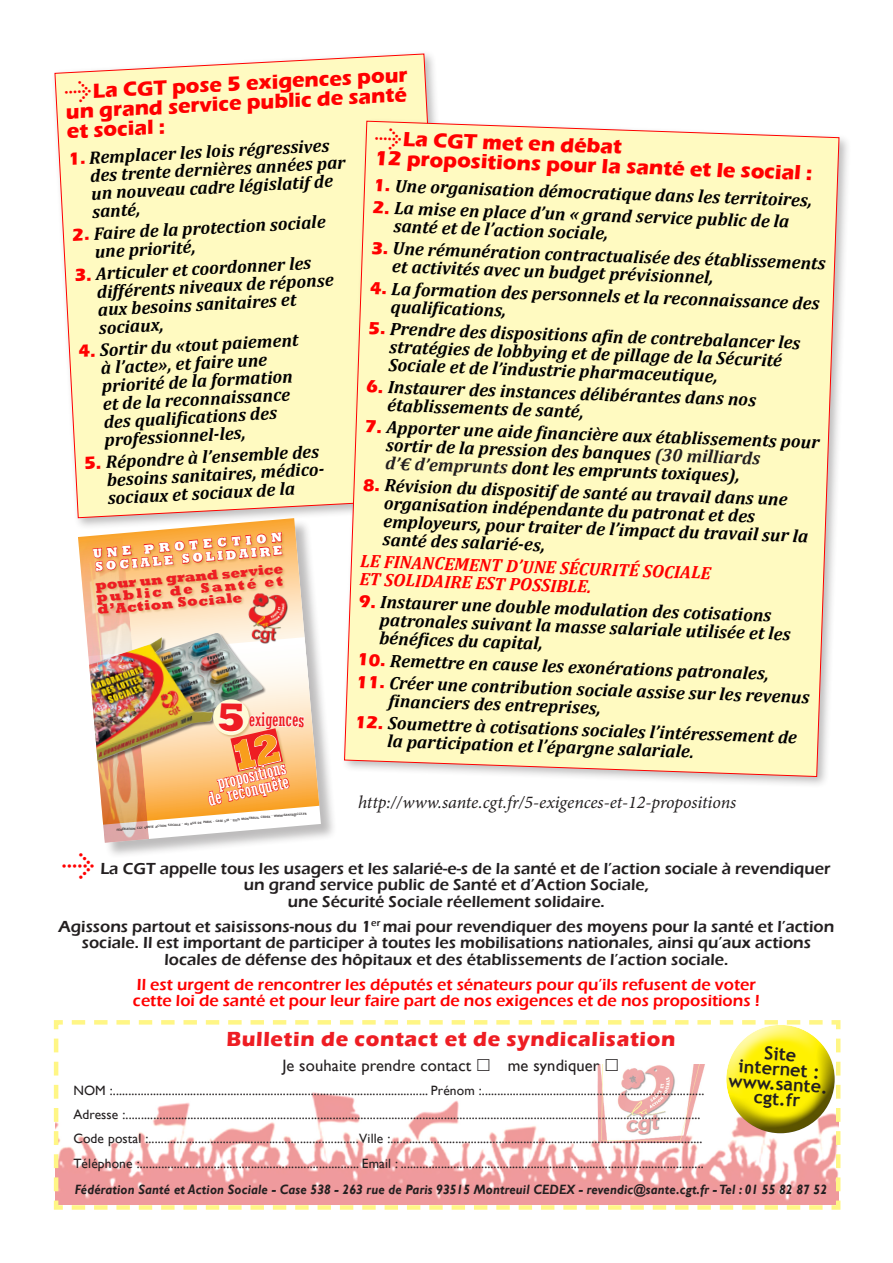
<style>
.page{position:relative;width:893px;height:1263px;background:#fff}
.page>*{position:absolute;margin:0;border:0;box-sizing:border-box;transform-origin:0 0}
.t1{font:700 21px/19.5px "Eras ITC";color:#f00;text-align:justify}
.inter_2_coul{font:700 21px "Eras ITC";letter-spacing:.03em;color:#ee1d23}
.t2{font:condensed 18.6px/14px "Rockwell";color:#fff;text-align:right}
.t3{font:condensed 18.6px "Rockwell";color:#ee1d23}
.t4{font:italic 700 18px/18px "Cambria";color:#000}
.t5{font:italic 700 18px/18px "Cambria";color:#f00}
.t6{font:italic 18px "Minion Pro";letter-spacing:-.005em;color:#231f20}
.t7{font:700 18px/15px "Trebuchet MS";color:#231f20;text-align:center}
.t8{font:600 16.5px/16.5px "Eras ITC";color:#231f20;text-align:center}
.t9{font:600 16.5px/16.5px "Eras ITC";color:#f00}
.txt_courant{font:16.5px "Gill Sans";letter-spacing:.01em;color:#231f20}
.t10{font:800 14.25px/12.5px "Rockwell";color:#ee1d23;text-align:justify}
.txt_courant-2{font:13.5px "Gill Sans";letter-spacing:.01em;color:#231f20}
.txt_courant-3{font:italic 700 13.5px "Gill Sans";letter-spacing:.01em;color:#231f20;scale:.93 1}
.t11{font:800 13.05px/13px "Rockwell";color:#fff;scale:.94 1}
.t12{font:700 3.3px "Candara";color:#231f20}
.s1{font-family:"Arrowstfb";font-weight:400}
.s2{font-family:"Eras ITC";font-style:normal;color:#f00}
.s3{color:#231f20}
.s4{font-family:"Arrowstfb";font-weight:400;font-size:25.5px;color:#f00}
</style>
<div class="page">
<svg style="left:54px;top:53px;width:382px;height:465px;background:#fef7c3"></svg>
<div style="left:341px;top:117px;width:510px;height:672px;background:#231f20;opacity:.3"></div>
<div style="left:344px;top:120px;width:496px;height:657px;background:#fffac1"></div>
<svg style="left:53px;top:1020px;width:788px;height:190px"></svg>
<div style="left:726px;top:1019px;width:111px;height:79px;background:#fff;opacity:.75"></div>
<div style="left:726px;top:1041px;width:111px;height:93px;background:#231f20;opacity:.75"></div>
<div style="left:79px;top:519px;width:258px;height:340px;background:#231f20;opacity:.3"></div>
<svg style="left:149px;top:519px;width:172px;height:324px"></svg>
<img style="left:79px;top:825px;width:70px;height:18px">
<svg style="left:477px;top:1058px;width:12px;height:12px"></svg>
<svg style="left:606px;top:1058px;width:12px;height:12px"></svg>
<img style="left:78px;top:518px;width:241px;height:307px">
<p class="t1" style="left:64px;top:83px;width:345px;rotate:-3deg"><span class="s1">G</span>La CGT pose 5 exigences pour un grand service public de santé et social :</p>
<p class="t4" style="left:89px;top:148px;width:257px;text-indent:-21px;rotate:-3deg"><span class="s2">1.</span> Remplacer les lois régressives des trente dernières années par un nouveau cadre législatif de santé,</p>
<p class="t4" style="left:93px;top:224px;width:234px;text-indent:-22px;rotate:-3deg"><span class="s2">2.</span> Faire de la protection sociale une priorité,</p>
<p class="t4" style="left:95px;top:264px;width:239px;text-indent:-22px;rotate:-3deg"><span class="s2">3.</span> Articuler et coordonner les différents niveaux de réponse aux besoins sanitaires et sociaux,</p>
<p class="t4" style="left:99px;top:340px;width:200px;text-indent:-22px;rotate:-3deg"><span class="s2">4.</span> Sortir du «tout paiement à l’acte», et faire une priorité de la formation et de la reconnaissance des qualifications des professionnel-les,</p>
<p class="t1" style="left:375px;top:128px;width:440px;rotate:2deg"><span class="s1">G</span>La CGT met en débat<br>12 propositions pour la santé et le social :</p>
<p class="t4" style="left:374px;top:175px;width:440px;rotate:2deg"><span class="s2">1.</span> Une organisation démocratique dans les territoires,</p>
<p class="t4" style="left:395px;top:198px;width:397px;text-indent:-22px;rotate:2deg"><span class="s2">2.</span> La mise en place d’un « grand service public de la santé et de l’action sociale,</p>
<p class="t4" style="left:393px;top:239px;width:435px;text-indent:-22px;rotate:2deg"><span class="s2">3.</span> Une rémunération contractualisée des établissements et activités avec un budget prévisionnel,</p>
<p class="t4" style="left:392px;top:279px;width:430px;text-indent:-22px;rotate:2deg"><span class="s2">4.</span> La formation des personnels et la reconnaissance des qualifications,</p>
<p class="t4" style="left:390px;top:319px;width:412px;text-indent:-22px;rotate:2deg"><span class="s2">5.</span> Prendre des dispositions afin de contrebalancer les stratégies de lobbying et de pillage de la Sécurité<br>Sociale et de l’industrie pharmaceutique,</p>
<p class="t4" style="left:388px;top:377px;width:370px;text-indent:-22px;rotate:2deg"><span class="s2">6.</span> Instaurer des instances délibérantes dans nos établissements de santé,</p>
<p class="t4" style="left:387px;top:417px;width:435px;text-indent:-22px;rotate:2deg"><span class="s2">7.</span> Apporter une aide financière aux établissements pour sortir de la pression des banques <span class="s3">(30 milliards<br>d’€ d’emprunts</span> dont les emprunts toxiques),</p>
<p class="t4" style="left:105px;top:453px;width:223px;text-indent:-22px;rotate:-3deg"><span class="s2">5.</span> Répondre à l’ensemble des besoins sanitaires, médico&shy;sociaux et sociaux de la</p>
<p class="t4" style="left:385px;top:476px;width:427px;text-indent:-22px;rotate:2deg"><span class="s2">8.</span> Révision du dispositif de santé au travail dans une organisation indépendante du patronat et des employeurs, pour traiter de l’impact du travail sur la santé des salarié-es,</p>
<p class="t5" style="left:361px;top:551px;width:352px;rotate:2deg">LE FINANCEMENT D’UNE SÉCURITÉ SOCIALE<br>ET SOLIDAIRE EST POSSIBLE.</p>
<p class="t4" style="left:381px;top:592px;width:412px;text-indent:-22px;rotate:2deg"><span class="s2">9.</span> Instaurer une double modulation des cotisations patronales suivant la masse salariale utilisée et les bénéfices du capital,</p>
<p class="t4" style="left:357px;top:650px;width:414px;rotate:2deg"><span class="s2">10.</span> Remettre en cause les exonérations patronales,</p>
<p class="t11" style="left:93px;top:547px;width:203px;rotate:-5deg">UNE PROTECTION<br>SOCIALE SOLIDAIRE</p>
<p class="t10" style="left:95px;top:579px;width:190px;rotate:-5deg">pour un grand service public de Santé et d’Action Sociale</p>
<p class="t4" style="left:390px;top:673px;width:422px;text-indent:-33px;rotate:2deg"><span class="s2">11.</span> Créer une contribution sociale assise sur les revenus financiers des entreprises,</p>
<p class="t4" style="left:388px;top:713px;width:411px;text-indent:-33px;rotate:2deg"><span class="s2">12.</span> Soumettre à cotisations sociales l’intéressement de la participation et l’épargne salariale.</p>
<p class="t3" style="left:249px;top:708px;width:57px;rotate:1deg">exigences</p>
<p class="t2" style="left:203px;top:779px;width:84px;rotate:-13deg">propositions de reconquête</p>
<p class="t12" style="left:117px;top:828px;width:192px;rotate:-5deg">FÉDÉRATION CGT SANTÉ ACTION SOCIALE - 263 RUE DE PARIS - CASE 538 - 93515 MONTREUIL CEDEX - WWW.SANTE@CGT.FR</p>
<p class="t6" style="left:358px;top:790px;width:380px">http://www.sante.cgt.fr/5-exigences-et-12-propositions</p>
<p class="t8" style="left:62px;top:860px;width:770px"><span class="s4">G</span> La CGT appelle tous les usagers et les salarié-e-s de la santé et de l’action sociale à revendiquer un grand service public de Santé et d’Action Sociale,<br>une Sécurité Sociale réellement solidaire.</p>
<p class="t8" style="left:58px;top:918px;width:777px">Agissons partout et saisissons-nous du 1<sup>er</sup> mai pour revendiquer des moyens pour la santé et l’action sociale. Il est important de participer à toutes les mobilisations nationales, ainsi qu’aux actions locales de défense des hôpitaux et des établissements de l’action sociale.</p>
<p class="t9" style="left:133px;top:976px;width:628px">Il est urgent de rencontrer les députés et sénateurs pour qu’ils refusent de voter cette loi de santé et pour leur faire part de nos exigences et de nos propositions !</p>
<p class="inter_2_coul" style="left:226px;top:1027px;width:450px">Bulletin de contact et de syndicalisation</p>
<p class="txt_courant" style="left:282px;top:1055px;width:190px">Je souhaite prendre contact</p>
<p class="txt_courant" style="left:508px;top:1055px;width:93px">me syndiquer</p>
<p class="txt_courant-2" style="left:73px;top:1082px;width:633px">NOM :...................................................................................................... Prénom :........................................................................</p>
<p class="txt_courant-2" style="left:73px;top:1107px;width:629px">Adresse :..........................................................................................................................................................................................</p>
<p class="txt_courant-2" style="left:73px;top:1131px;width:631px">Code postal :....................................................................Ville :.....................................................................................................</p>
<p class="txt_courant-2" style="left:73px;top:1155px;width:632px">Téléphone :....................................................................... Email : ..................................................................................................</p>
<p class="txt_courant-3" style="left:75px;top:1181px;width:810px">Fédération Santé et Action Sociale - Case 538 - 263 rue de Paris 93515 Montreuil CEDEX - revendic@sante.cgt.fr - Tel : 01 55 82 87 52</p>
<p class="t7" style="left:740px;top:1043px;width:83px;rotate:4deg">Site internet :</p>
<p class="t7" style="left:729px;top:1073px;width:101px;rotate:4deg">www.sante. cgt.fr</p>
</div>
